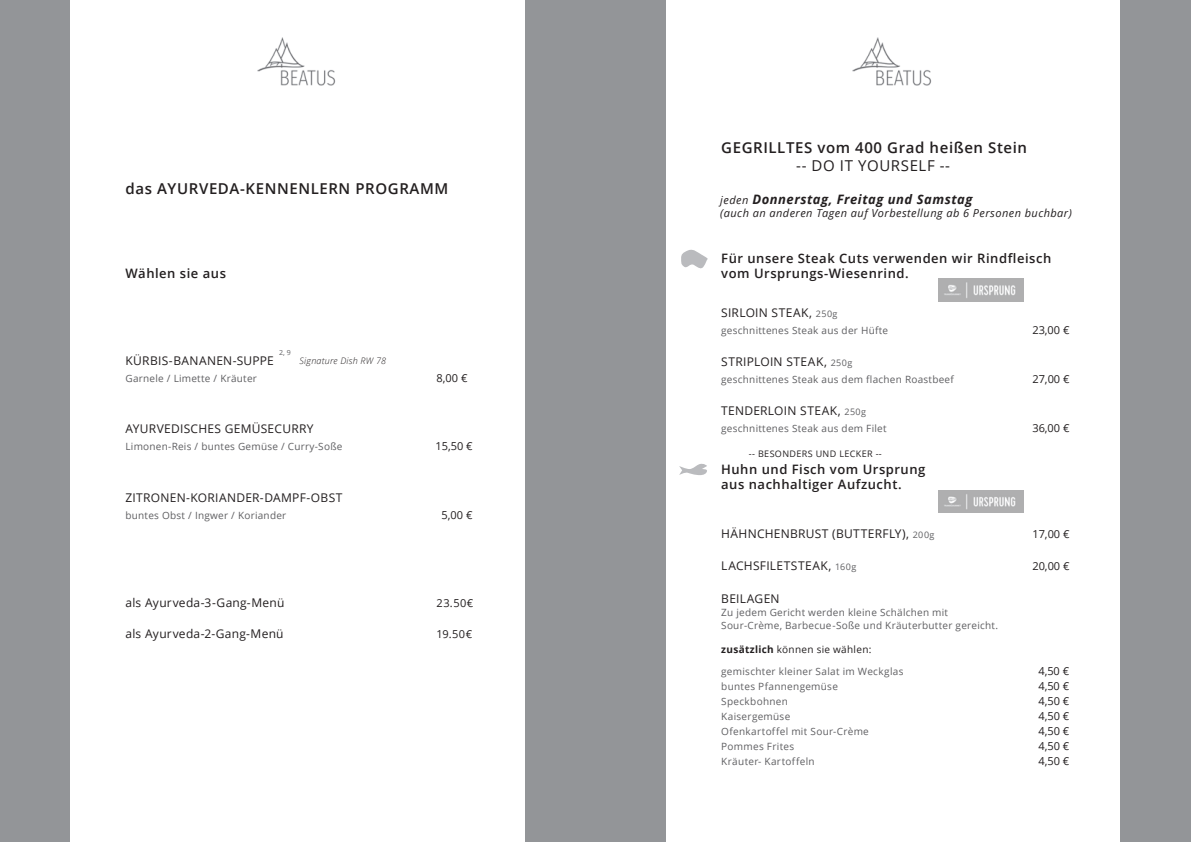
<style>
.page{position:relative;width:1191px;height:842px;background:#fff}
.page>*{position:absolute;margin:0;border:0;box-sizing:border-box;transform-origin:0 0}
.t1{font:600 15px "Open Sans";letter-spacing:.04em;color:#231f20}
.t2{font:15px "Open Sans";color:#231f20}
.t3{font:600 13px/15.6px "Open Sans";letter-spacing:.04em;color:#231f20}
.t4{font:italic 700 13px "Open Sans";letter-spacing:.04em;color:#231f20}
.t5{font:12px "Open Sans";letter-spacing:.02em;color:#231f20}
.t6{font:11px "Open Sans";color:#231f20}
.t7{font:italic 11px "Open Sans";letter-spacing:.04em;color:#231f20}
.t8{font:10px/13px "Open Sans";letter-spacing:.025em;color:#5f5f62}
.t9{font:10px "Open Sans";letter-spacing:.03em;color:#231f20}
.t10{font:9px "Open Sans";color:#231f20}
.t11{font:italic 300 9px "Open Sans";letter-spacing:.025em;color:#231f20}
.t12{font:9px "Open Sans";color:#5f5f62}
.t13{font:7px "Open Sans";color:#5f5f62}
.s1{font-weight:400;font-size:11px}
.s2{font-size:9px;color:#5f5f62}
.s3{font-size:12px;color:#231f20}
.s4{font-weight:700}
</style>
<div class="page">
<img style="left:257px;top:37px;width:79px;height:48px">
<img style="left:852px;top:37px;width:80px;height:48px">
<svg style="left:681px;top:249px;width:27px;height:20px"></svg>
<svg style="left:679px;top:463px;width:28px;height:12px"></svg>
<img style="left:938px;top:279px;width:85px;height:23px">
<img style="left:938px;top:490px;width:85px;height:23px">
<div style="left:0;top:0;width:69px;height:842px;background:#939598"></div>
<div style="left:524px;top:0;width:71px;height:842px;background:#939598"></div>
<div style="left:595px;top:0;width:71px;height:842px;background:#939598"></div>
<div style="left:1120px;top:0;width:71px;height:842px;background:#939598"></div>
<h1 class="t1" style="left:125px;top:178px;width:324px">das AYURVEDA-KENNENLERN PROGRAMM</h1>
<h2 class="t3" style="left:125px;top:265px;width:102px">Wählen sie aus</h2>
<p class="t13" style="left:279px;top:348px;width:13px">2, 9</p>
<p class="t5" style="left:125px;top:352px;width:150px">KÜRBIS-BANANEN-SUPPE</p>
<p class="t8" style="left:125px;top:371px;width:133px">Garnele / Limette / Kräuter</p>
<p class="t6" style="left:436px;top:370px;width:32px">8,00 €</p>
<p class="t11" style="left:299px;top:355px;width:88px">Signature Dish RW 78</p>
<p class="t5" style="left:125px;top:421px;width:189px">AYURVEDISCHES GEMÜSECURRY</p>
<p class="t8" style="left:125px;top:440px;width:218px">Limonen-Reis / buntes Gemüse / Curry-Soße</p>
<p class="t6" style="left:435px;top:439px;width:39px">15,50 €</p>
<p class="t5" style="left:125px;top:489px;width:218px">ZITRONEN-KORIANDER-DAMPF-OBST</p>
<p class="t8" style="left:125px;top:508px;width:162px">buntes Obst / Ingwer / Koriander</p>
<p class="t6" style="left:441px;top:507px;width:32px">5,00 €</p>
<p class="t5" style="left:125px;top:595px;width:160px">als Ayurveda-3-Gang-Menü</p>
<p class="t6" style="left:436px;top:596px;width:38px">23.50€</p>
<p class="t5" style="left:125px;top:626px;width:160px">als Ayurveda-2-Gang-Menü</p>
<p class="t6" style="left:436px;top:627px;width:37px">19.50€</p>
<h1 class="t1" style="left:721px;top:137px;width:307px">GEGRILLTES vom 400 Grad heißen Stein</h1>
<h1 class="t2" style="left:796px;top:155px;width:82px">-- Do it yourself</h1>
<h1 class="t2" style="left:940px;top:155px;width:12px">--</h1>
<h2 class="t4" style="left:720px;top:190px;width:254px"><span class="s1">jeden</span> Donnerstag, Freitag und Samstag</h2>
<p class="t7" style="left:720px;top:205px;width:353px">(auch an anderen Tagen auf Vorbestellung ab 6 Personen buchbar)</p>
<h2 class="t3" style="left:721px;top:250px;width:331px">Für unsere Steak Cuts verwenden wir Rindfleisch vom Ursprungs-Wiesenrind.</h2>
<p class="t5" style="left:721px;top:304px;width:118px">SIRLOIN STEAK, <span class="s2">250g</span></p>
<p class="t8" style="left:721px;top:323px;width:168px">geschnittenes Steak aus der Hüfte</p>
<p class="t6" style="left:1032px;top:322px;width:39px">23,00 €</p>
<p class="t5" style="left:721px;top:353px;width:133px">STRIPLOIN STEAK, <span class="s2">250g</span></p>
<p class="t8" style="left:721px;top:372px;width:234px">geschnittenes Steak aus dem flachen Roastbeef</p>
<p class="t6" style="left:1032px;top:371px;width:39px">27,00 €</p>
<p class="t5" style="left:721px;top:402px;width:146px">TENDERLOIN STEAK, <span class="s2">250g</span></p>
<p class="t8" style="left:721px;top:421px;width:167px">geschnittenes Steak aus dem Filet</p>
<p class="t6" style="left:1032px;top:420px;width:39px">36,00 €</p>
<p class="t10" style="left:749px;top:448px;width:17px">-- besonders</p>
<p class="t10" style="left:815px;top:448px;width:8px">und</p>
<p class="t10" style="left:839px;top:448px;width:7px">lecker</p>
<p class="t10" style="left:875px;top:448px;width:8px">--</p>
<h2 class="t3" style="left:721px;top:461px;width:206px">Huhn und Fisch vom Ursprung aus nachhaltiger Aufzucht.</h2>
<p class="t5" style="left:721px;top:525px;width:131px">HÄHNCHENBRUST (Butterfl</p>
<p class="t12" style="left:894px;top:528px;width:41px"><span class="s3">y),</span> 200g</p>
<p class="t6" style="left:1032px;top:526px;width:39px">17,00 €</p>
<p class="t5" style="left:721px;top:557px;width:137px">LACHSFILETSTEAK, <span class="s2">160g</span></p>
<p class="t6" style="left:1032px;top:558px;width:39px">20,00 €</p>
<p class="t5" style="left:721px;top:591px;width:60px">BEILAGEN</p>
<p class="t8" style="left:721px;top:606px;width:278px">Zu jedem Gericht werden kleine Schälchen mit<br>Sour-Crème, Barbecue-Soße und Kräuterbutter gereicht.</p>
<p class="t9" style="left:721px;top:642px;width:152px"><span class="s4">zusätzlich</span> können sie wählen:</p>
<p class="t8" style="left:721px;top:665px;width:184px">gemischter kleiner Salat im Weckglas</p>
<p class="t6" style="left:1038px;top:663px;width:32px">4,50 €</p>
<p class="t8" style="left:721px;top:680px;width:118px">buntes Pfannengemüse</p>
<p class="t6" style="left:1038px;top:678px;width:32px">4,50 €</p>
<p class="t8" style="left:721px;top:695px;width:68px">Speckbohnen</p>
<p class="t6" style="left:1038px;top:693px;width:32px">4,50 €</p>
<p class="t8" style="left:721px;top:710px;width:71px">Kaisergemüse</p>
<p class="t6" style="left:1038px;top:708px;width:32px">4,50 €</p>
<p class="t8" style="left:721px;top:725px;width:149px">Ofenkartoffel mit Sour-Crème</p>
<p class="t6" style="left:1038px;top:723px;width:32px">4,50 €</p>
<p class="t8" style="left:721px;top:740px;width:75px">Pommes Frites</p>
<p class="t6" style="left:1038px;top:738px;width:32px">4,50 €</p>
<p class="t8" style="left:721px;top:755px;width:95px">Kräuter- Kartoffeln</p>
<p class="t6" style="left:1038px;top:753px;width:32px">4,50 €</p>
</div>
